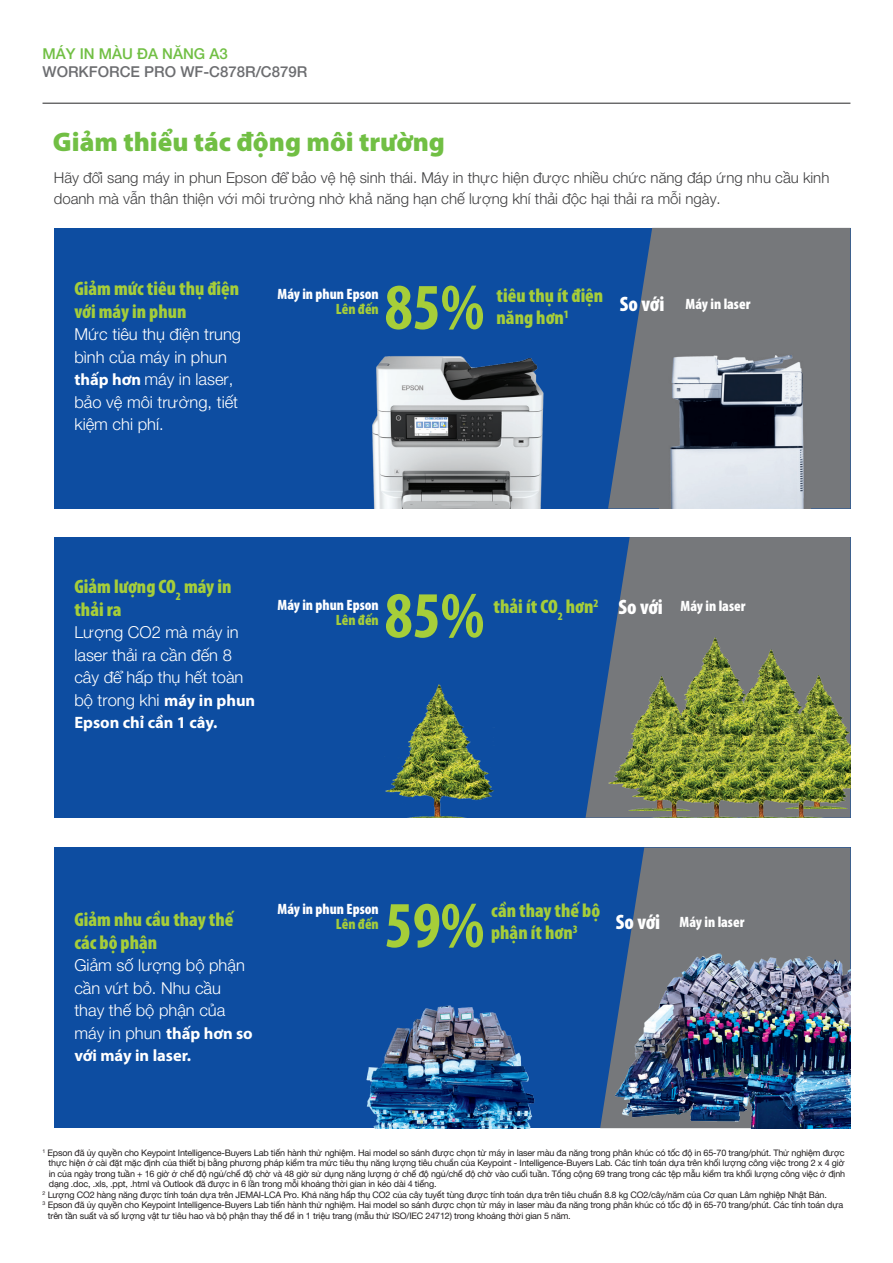
<style>
.page{position:relative;width:893px;height:1263px;background:#fff}
.page>*{position:absolute;margin:0;border:0;box-sizing:border-box;transform-origin:0 0}
.t1{font:700 condensed 66px "Myriad Pro";color:#a6ce39}
.t2{font:900 27px "Myriad Pro";color:#71bf44}
.t3{font:900 condensed 21px "Myriad Pro";color:#fff}
.t4{font:900 condensed 19.5px/22.5px "Myriad Pro";color:#a6ce39}
.t5{font:300 16.5px/22.5px "Helvetica Neue";color:#fff}
.t6{font:300 15px/21px "Helvetica Neue";color:#3e3e3f}
.t7{font:900 condensed 15px/15px "Myriad Pro";color:#fff;text-align:right}
.t8{font:500 15px/18px "Helvetica Neue";color:#6c6d70}
.t9{font:900 condensed 15px "Myriad Pro";color:#a6ce39}
.t10{font:9px "Helvetica Neue";letter-spacing:-.02em;color:#231f20}
.s1{color:#71bf44}
.s2{font-family:"Myriad Pro";font-weight:700}
.s3{color:#a6ce39}
</style>
<div class="page">
<div style="left:54px;top:228px;width:796px;height:280px;background:#0d4da1"></div>
<svg style="left:621px;top:228px;width:229px;height:280px;background:#6d747d"></svg>
<hr style="left:43px;top:103px;width:807px;height:1px;background:#3e3e3f">
<div style="left:54px;top:537px;width:796px;height:281px;background:#0d4da1"></div>
<img style="left:385px;top:684px;width:109px;height:134px">
<svg style="left:585px;top:537px;width:265px;height:281px;fill:#76787b"></svg>
<div style="left:54px;top:847px;width:796px;height:281px;background:#0d4da1"></div>
<img style="left:366px;top:1005px;width:169px;height:123px">
<svg style="left:600px;top:847px;width:250px;height:281px;fill:#76787b"></svg>
<img style="left:660px;top:345px;width:150px;height:163px">
<img style="left:826px;top:671px;width:24px;height:138px">
<img style="left:770px;top:646px;width:56px;height:60px">
<img style="left:660px;top:634px;width:110px;height:72px">
<img style="left:608px;top:673px;width:109px;height:137px">
<img style="left:807px;top:706px;width:40px;height:112px">
<img style="left:763px;top:706px;width:44px;height:112px">
<img style="left:721px;top:706px;width:42px;height:112px">
<img style="left:632px;top:706px;width:89px;height:112px">
<img style="left:603px;top:946px;width:247px;height:182px">
<img style="left:372px;top:356px;width:249px;height:152px">
<p class="t8" style="left:43px;top:44px;width:266px"><span class="s1">MÁY IN MÀU ĐA NĂNG A3<br></span>WORKFORCE PRO WF-C878R/C879R</p>
<p class="t2" style="left:53px;top:124px;width:394px">Giảm thiểu tác động môi trường</p>
<p class="t6" style="left:54px;top:166px;width:777px">Hãy đổi sang máy in phun Epson để bảo vệ hệ sinh thái. Máy in thực hiện được nhiều chức năng đáp ứng nhu cầu kinh doanh mà vẫn thân thiện với môi trường nhờ khả năng hạn chế lượng khí thải độc hại thải ra mỗi ngày.</p>
<p class="t4" style="left:74px;top:277px;width:166px">Giảm mức tiêu thụ điện với máy in phun</p>
<p class="t5" style="left:74px;top:322px;width:168px">Mức tiêu thụ điện trung bình của máy in phun <span class="s2">thấp hơn</span> máy in laser, bảo vệ môi trường, tiết kiệm chi phí.</p>
<p class="t7" style="left:277px;top:286px;width:103px">Máy in phun Epson<br><span class="s3">Lên đến</span></p>
<p class="t1" style="left:385px;top:266px;width:101px">85%</p>
<p class="t4" style="left:497px;top:284px;width:108px">tiêu thụ ít điện năng hơn<sup>1</sup></p>
<p class="t3" style="left:620px;top:291px;width:46px">So với</p>
<p class="t7" style="left:686px;top:296px;width:66px">Máy in laser</p>
<p class="t4" style="left:74px;top:575px;width:159px">Giảm lượng CO<sub>2</sub> máy in thải ra</p>
<p class="t5" style="left:74px;top:620px;width:182px">Lượng CO2 mà máy in laser thải ra cần đến 8 cây để hấp thụ hết toàn bộ trong khi <span class="s2">máy in phun<br>Epson chỉ cần 1 cây.</span></p>
<p class="t1" style="left:385px;top:574px;width:101px">85%</p>
<p class="t4" style="left:494px;top:595px;width:106px">thải ít CO<sub>2</sub> hơn<sup>2</sup></p>
<p class="t7" style="left:277px;top:597px;width:103px">Máy in phun Epson</p>
<p class="t3" style="left:618px;top:593px;width:46px">So với</p>
<p class="t7" style="left:681px;top:598px;width:66px">Máy in laser</p>
<p class="t9" style="left:336px;top:610px;width:45px">Lên đến</p>
<p class="t4" style="left:74px;top:908px;width:160px">Giảm nhu cầu thay thế các bộ phận</p>
<p class="t5" style="left:74px;top:953px;width:180px">Giảm số lượng bộ phận cần vứt bỏ. Nhu cầu thay thế bộ phận của máy in phun <span class="s2">thấp hơn so với máy in laser.</span></p>
<p class="t7" style="left:277px;top:900px;width:103px">Máy in phun Epson<br><span class="s3">Lên đến</span></p>
<p class="t4" style="left:491px;top:898px;width:111px">cần thay thế bộ phận ít hơn<sup>3</sup></p>
<p class="t1" style="left:385px;top:884px;width:101px">59%</p>
<p class="t3" style="left:616px;top:909px;width:46px">So với</p>
<p class="t7" style="left:680px;top:914px;width:66px">Máy in laser</p>
<p class="t10" style="left:43px;top:1146px;width:804px"><sup>1</sup> Epson đã ủy quyền cho Keypoint Intelligence-Buyers Lab tiến hành thử nghiệm. Hai model so sánh được chọn từ máy in laser màu đa năng trong phân khúc có tốc độ in 65-70 trang/phút. Thử nghiệm được</p>
<p class="t10" style="left:49px;top:1156px;width:798px">thực hiện ở cài đặt mặc định của thiết bị bằng phương pháp kiểm tra mức tiêu thụ năng lượng tiêu chuẩn của Keypoint - Intelligence-Buyers Lab. Các tính toán dựa trên khối lượng công việc trong 2 x 4 giờ</p>
<p class="t10" style="left:49px;top:1167px;width:798px">in của ngày trong tuần + 16 giờ ở chế độ ngủ/chế độ chờ và 48 giờ sử dụng năng lượng ở chế độ ngủ/chế độ chờ vào cuối tuần. Tổng cộng 69 trang trong các tệp mẫu kiểm tra khối lượng công việc ở định</p>
<p class="t10" style="left:49px;top:1177px;width:389px">dạng .doc, .xls, .ppt, .html và Outlook đã được in 6 lần trong mỗi khoảng thời gian in kéo dài 4 tiếng.</p>
<p class="t10" style="left:43px;top:1188px;width:786px"><sup>2</sup> Lượng CO2 hàng năng được tính toán dựa trên JEMAI-LCA Pro. Khả năng hấp thụ CO2 của cây tuyết tùng được tính toán dựa trên tiêu chuẩn 8.8 kg CO2/cây/năm của Cơ quan Lâm nghiệp Nhật Bản.</p>
<p class="t10" style="left:43px;top:1198px;width:802px"><sup>3</sup> Epson đã ủy quyền cho Keypoint Intelligence-Buyers Lab tiến hành thử nghiệm. Hai model so sánh được chọn từ máy in laser màu đa năng trong phân khúc có tốc độ in 65-70 trang/phút. Các tính toán dựa</p>
<p class="t10" style="left:48px;top:1209px;width:524px">trên tần suất và số lượng vật tư tiêu hao và bộ phận thay thế để in 1 triệu trang (mẫu thử ISO/IEC 24712) trong khoảng thời gian 5 năm.</p>
</div>
